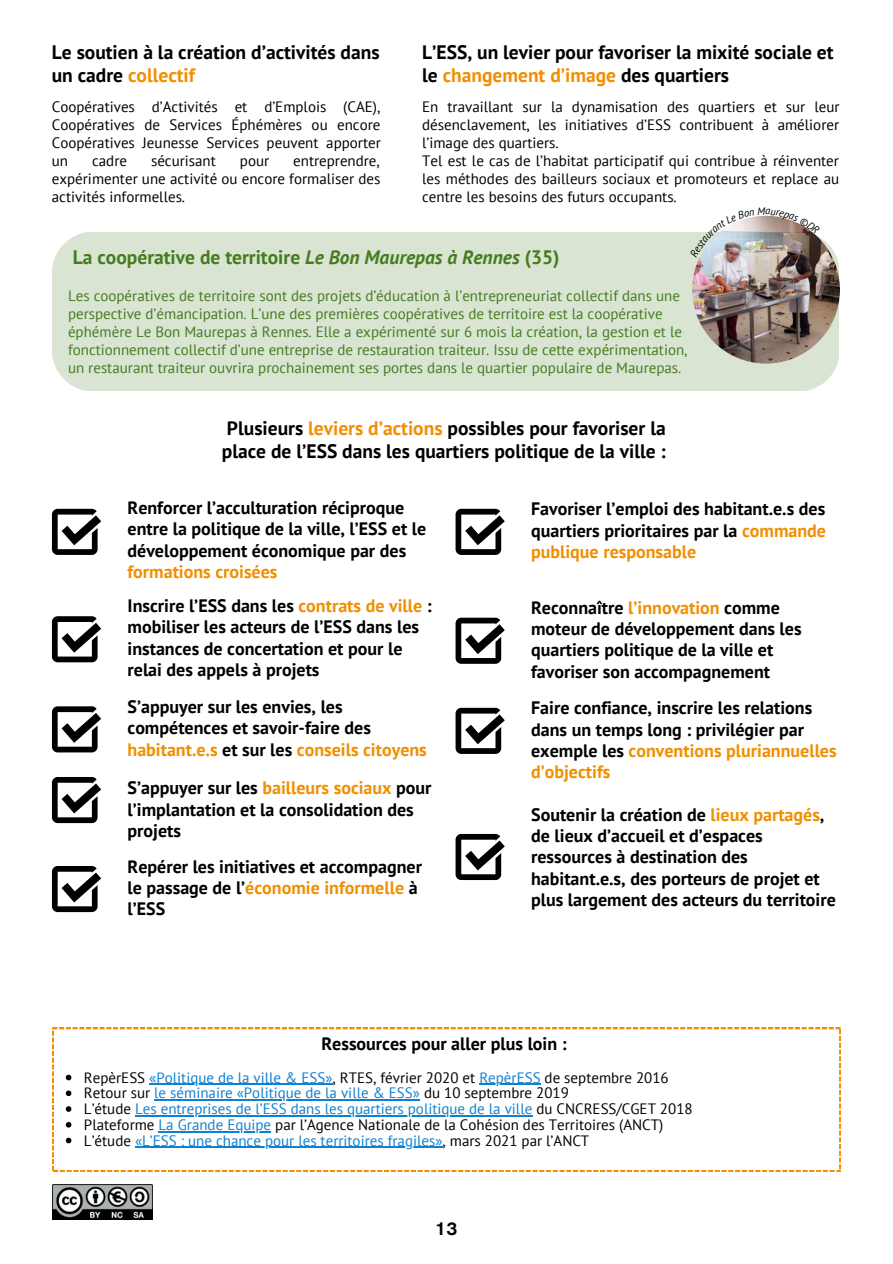
<style>
.page{position:relative;width:893px;height:1264px;background:#fff}
.page>*{position:absolute;margin:0;border:0;box-sizing:border-box;transform-origin:0 0}
.t1{font:700 19.5px/22.5px "PT Sans";color:#000}
.t2{font:700 19.5px "PT Sans";color:#457c1f}
.t3{font:700 18px/21.3px "PT Sans";color:#000}
.t4{font:700 18px/34px "PT Sans";color:#f18f00}
.t5{font:500 18px "AG Old Face";color:#000}
.t6{font:15px/18px "PT Sans";color:#000;text-align:justify}
.t7{font:15px/18px "PT Sans";color:#457c1f}
.s1{color:#f18f00}
.s2{font-style:italic}
.s3{color:#000}
.s4{color:#1080d0}
</style>
<div class="page">
<div style="left:52px;top:232px;width:786px;height:158px;background:#d9e4d2"></div>
<img style="left:692px;top:216px;width:147px;height:147px;border-radius:50%">
<svg style="left:52px;top:509px;width:49px;height:46px"></svg>
<svg style="left:52px;top:616px;width:49px;height:46px"></svg>
<svg style="left:52px;top:706px;width:49px;height:46px"></svg>
<svg style="left:52px;top:777px;width:49px;height:46px"></svg>
<svg style="left:52px;top:866px;width:49px;height:46px"></svg>
<svg style="left:455px;top:509px;width:50px;height:46px"></svg>
<svg style="left:455px;top:617px;width:50px;height:46px"></svg>
<svg style="left:455px;top:707px;width:50px;height:47px"></svg>
<svg style="left:455px;top:834px;width:50px;height:46px"></svg>
<svg style="left:52px;top:1027px;width:788px;height:144px"></svg>
<svg style="left:66px;top:1074px;width:5px;height:6px"></svg>
<hr style="left:149px;top:1083px;width:183px;height:1px;background:#1080d0">
<hr style="left:479px;top:1083px;width:61px;height:1px;background:#1080d0">
<svg style="left:66px;top:1090px;width:5px;height:6px"></svg>
<hr style="left:154px;top:1099px;width:266px;height:1px;background:#1080d0">
<svg style="left:66px;top:1106px;width:5px;height:5px"></svg>
<hr style="left:135px;top:1115px;width:397px;height:1px;background:#1080d0">
<svg style="left:66px;top:1121px;width:5px;height:6px"></svg>
<hr style="left:158px;top:1130px;width:113px;height:2px;background:#1080d0">
<svg style="left:66px;top:1137px;width:5px;height:6px"></svg>
<hr style="left:135px;top:1146px;width:307px;height:1px;background:#1080d0">
<img style="left:52px;top:1184px;width:100px;height:35px">
<img style="left:689px;top:215px;width:131px;height:43px">
<p class="t1" style="left:52px;top:41px;width:329px">Le soutien à la création d’activités dans un cadre <span class="s1">collectif</span></p>
<p class="t6" style="left:52px;top:98px;width:330px">Coopératives d’Activités et d’Emplois (CAE), Coopératives de Services Éphémères ou encore Coopératives Jeunesse Services peuvent apporter un</p>
<p class="t6" style="left:92px;top:151px;width:36px">cadre</p>
<p class="t6" style="left:151px;top:151px;width:66px">sécurisant</p>
<p class="t6" style="left:240px;top:151px;width:31px">pour</p>
<p class="t6" style="left:52px;top:151px;width:330px;text-indent:241px">entreprendre, expérimenter une activité ou encore formaliser des activités informelles.</p>
<p class="t1" style="left:422px;top:41px;width:413px">L’ESS, un levier pour favoriser la mixité sociale et le <span class="s1">changement d’image</span> des quartiers</p>
<p class="t6" style="left:422px;top:98px;width:419px;text-align:left">En travaillant sur la dynamisation des quartiers et sur leur désenclavement, les initiatives d’ESS contribuent à améliorer l’image des quartiers.<br>Tel est le cas de l’habitat participatif qui contribue à réinventer les méthodes des bailleurs sociaux et promoteurs et replace au centre les besoins des futurs occupants.</p>
<p class="t2" style="left:73px;top:244px;width:488px">La coopérative de territoire <span class="s2">Le Bon Maurepas à Rennes</span> (35)</p>
<p class="t7" style="left:68px;top:287px;width:621px">Les coopératives de territoire sont des projets d’éducation à l’entrepreneuriat collectif dans une perspective d’émancipation. L’une des premières coopératives de territoire est la coopérative éphémère Le Bon Maurepas à Rennes. Elle a expérimenté sur 6 mois la création, la gestion et le fonctionnement collectif d’une entreprise de restauration traiteur. Issu de cette expérimentation, un restaurant traiteur ouvrira prochainement ses portes dans le quartier populaire de Maurepas.</p>
<p class="t1" style="left:222px;top:417px;width:445px">Plusieurs <span class="s1">leviers d’actions</span> possibles pour favoriser la place de l’ESS dans les quartiers politique de la ville :</p>
<p class="t3" style="left:127px;top:496px;width:300px">Renforcer l’acculturation réciproque entre la politique de la ville, l’ESS et le développement économique par des</p>
<p class="t4" style="left:127px;top:554px;width:305px">formations croisées<br><span class="s3">Inscrire l’ESS dans les</span> contrats de ville <span class="s3">:</span></p>
<p class="t3" style="left:127px;top:616px;width:293px">mobiliser les acteurs de l’ESS dans les instances de concertation et pour le relai des appels à projets</p>
<p class="t3" style="left:127px;top:695px;width:301px">S’appuyer sur les envies, les compétences et savoir-faire des <span class="s1">habitant.e.s</span> et sur les <span class="s1">conseils citoyens</span></p>
<p class="t3" style="left:127px;top:776px;width:305px">S’appuyer sur les <span class="s1">bailleurs sociaux</span> pour l’implantation et la consolidation des projets</p>
<p class="t3" style="left:127px;top:855px;width:296px">Repérer les initiatives et accompagner le passage de l’<span class="s1">économie informelle</span> à l’ESS</p>
<p class="t3" style="left:531px;top:498px;width:296px;text-align:justify">Favoriser l’emploi des habitant.e.s des quartiers prioritaires par la <span class="s1">commande publique responsable</span></p>
<p class="t3" style="left:531px;top:596px;width:272px">Reconnaître <span class="s1">l’innovation</span> comme moteur de développement dans les quartiers politique de la ville et favoriser son accompagnement</p>
<p class="t3" style="left:531px;top:697px;width:307px">Faire confiance, inscrire les relations dans un temps long : privilégier par exemple les <span class="s1">conventions pluriannuelles d’objectifs</span></p>
<p class="t3" style="left:531px;top:803px;width:306px">Soutenir la création de <span class="s1">lieux partagés</span>, de lieux d’accueil et d’espaces ressources à destination des habitant.e.s, des porteurs de projet et plus largement des acteurs du territoire</p>
<p class="t3" style="left:321px;top:1032px;width:247px">Ressources pour aller plus loin :</p>
<p class="t6" style="left:84px;top:1069px;width:610px;line-height:15.8px;text-align:left">RepèrESS <span class="s4">«Politique de la ville &amp; ESS»</span>, RTES, février 2020 et <span class="s4">RepèrESS</span> de septembre 2016<br>Retour sur <span class="s4">le séminaire «Politique de la ville &amp; ESS»</span> du 10 septembre 2019<br>L’étude <span class="s4">Les entreprises de l’ESS dans les quartiers politique de la ville</span> du CNCRESS/CGET 2018<br>Plateforme <span class="s4">La Grande Equipe</span> par l’Agence Nationale de la Cohésion des Territoires (ANCT)<br>L’étude <span class="s4">«L’ESS : une chance pour les territoires fragiles»</span>, mars 2021 par l’ANCT</p>
<p class="t5" style="left:435px;top:1221px;width:24px">13</p>
</div>
